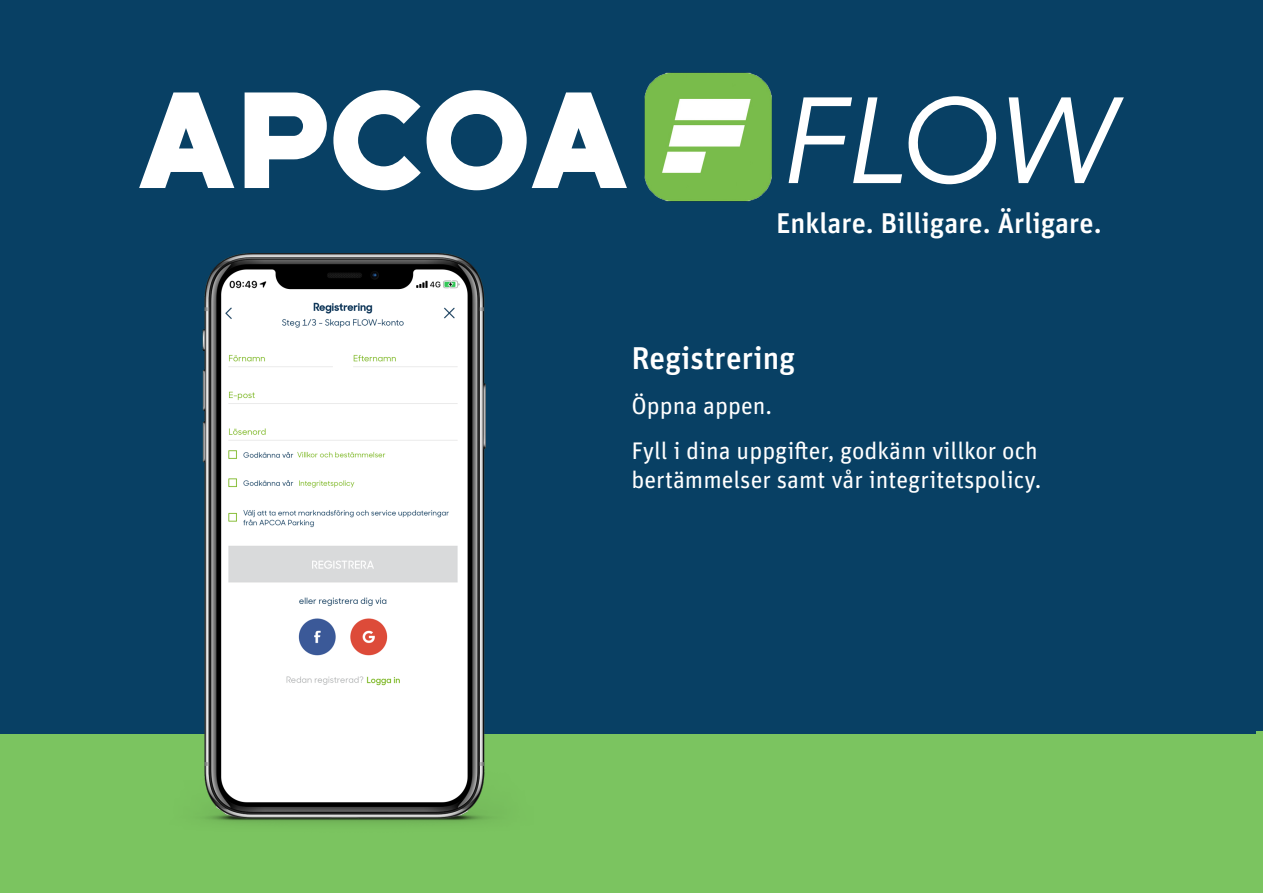
<style>
.page{position:relative;width:1263px;height:893px;background:#084064}
.page>*{position:absolute;margin:0;border:0;box-sizing:border-box;transform-origin:0 0}
.t1{font:500 31.5px "Unit Pro";color:#fff}
.t2{font:500 28.5px "Unit Pro";color:#fff}
.t3{font:24px/28.8px "Unit Pro";color:#fff}
</style>
<div class="page">
<div style="left:0;top:734px;width:1263px;height:159px;background:#7bc460"></div>
<svg style="left:139px;top:92px;width:95px;height:96px"></svg>
<svg style="left:245px;top:92px;width:82px;height:96px"></svg>
<svg style="left:333px;top:90px;width:88px;height:100px"></svg>
<svg style="left:427px;top:90px;width:200px;height:100px"></svg>
<svg style="left:788px;top:96px;width:209px;height:88px"></svg>
<svg style="left:1009px;top:97px;width:115px;height:86px"></svg>
<img style="left:644px;top:72px;width:128px;height:130px">
<img style="left:202px;top:253px;width:292px;height:571px">
<div style="left:1256px;top:732px;width:7px;height:161px;background:#7bc460"></div>
<p class="t2" style="left:776px;top:202px;width:327px">Enklare. Billigare. Ärligare.</p>
<p class="t1" style="left:631px;top:336px;width:165px">Registrering</p>
<p class="t3" style="left:631px;top:391px;width:142px">Öppna appen.</p>
<p class="t3" style="left:631px;top:436px;width:412px">Fyll i dina uppgifter, godkänn villkor och bertämmelser samt vår integritetspolicy.</p>
</div>
